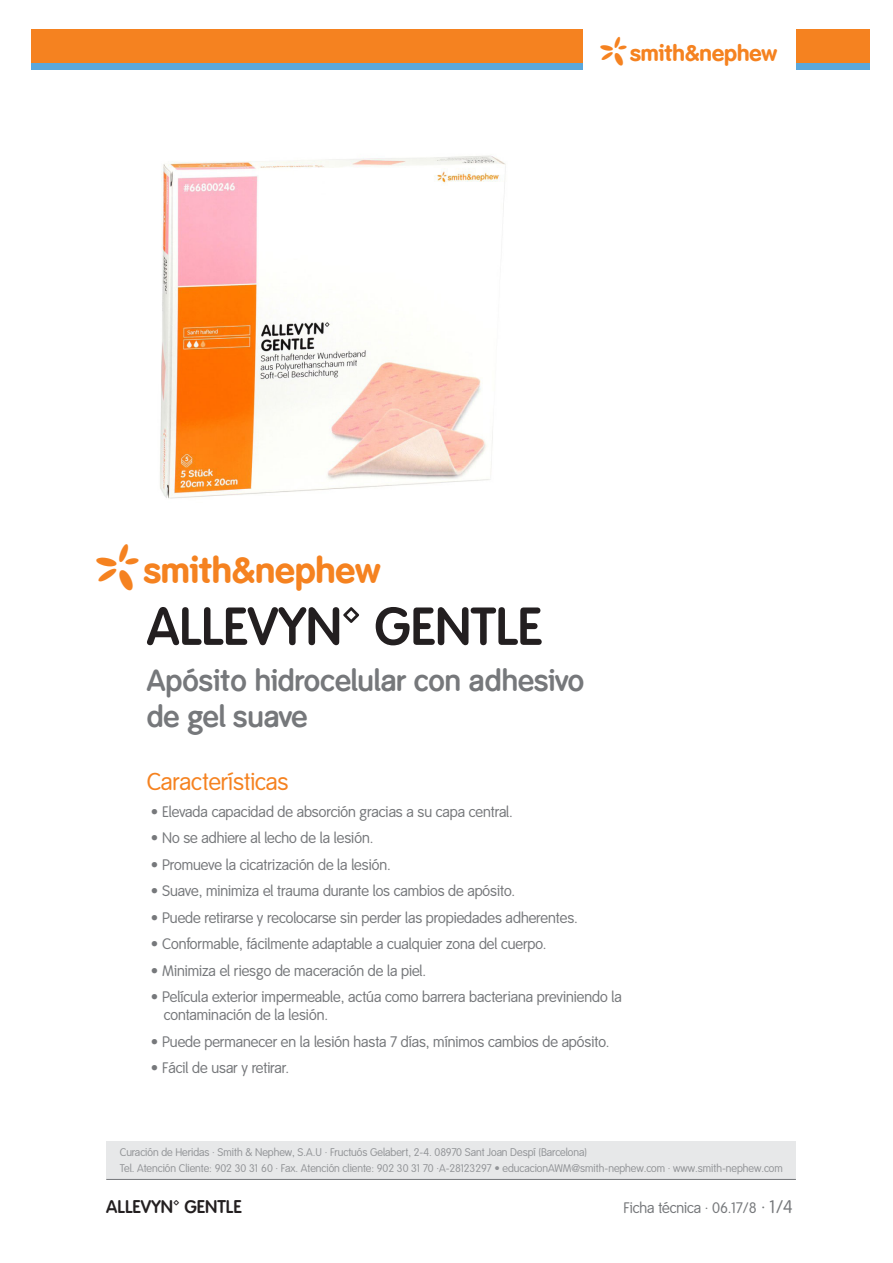
<style>
.page{position:relative;width:893px;height:1263px;background:#fff}
.page>*{position:absolute;margin:0;border:0;box-sizing:border-box;transform-origin:0 0}
.t1{font:700 52.5px "Smith&Nephew";color:#231f20}
.t2{font:36px "Smith&Nephew Logo";color:#f58220}
.t3{font:700 30px/36px "Smith&Nephew";color:#76787b}
.t4{font:24px "Smith&Nephew";color:#f58220}
.t5{font:22.35px "Smith&Nephew Logo";color:#f58220}
.t6{font:700 18px "Smith&Nephew";color:#231f20}
.t7{font:15px/18px "Smith&Nephew";color:#76787b}
.t8{font:10.95px/16.5px "Smith&Nephew";color:#939598}
.s1{font-size:18px}
</style>
<div class="page">
<div style="left:107px;top:1141px;width:689px;height:39px;background:#e7e8e9"></div>
<hr style="left:106px;top:1179px;width:690px;height:1px;background:#76787b">
<div style="left:796px;top:36px;width:74px;height:33px;background:#5ba8dc"></div>
<div style="left:796px;top:29px;width:74px;height:34px;background:#f58220"></div>
<div style="left:31px;top:36px;width:552px;height:33px;background:#5ba8dc"></div>
<div style="left:31px;top:29px;width:552px;height:34px;background:#f58220"></div>
<img style="left:160px;top:155px;width:346px;height:344px">
<h3 class="t5" style="left:601px;top:37px;width:178px">*smith&amp;nephew</h3>
<p class="t2" style="left:96px;top:544px;width:285px">*smith&amp;nephew</p>
<p class="t1" style="left:147px;top:596px;width:397px">ALLEVYN™ GENTLE</p>
<p class="t3" style="left:147px;top:664px;width:439px">Apósito hidrocelular con adhesivo de gel suave</p>
<p class="t4" style="left:147px;top:768px;width:143px">Características</p>
<p class="t7" style="left:151px;top:803px;width:363px">• Elevada capacidad de absorción gracias a su capa central.</p>
<p class="t7" style="left:151px;top:829px;width:224px">• No se adhiere al lecho de la lesión.</p>
<p class="t7" style="left:151px;top:856px;width:241px">• Promueve la cicatrización de la lesión.</p>
<p class="t7" style="left:151px;top:882px;width:366px">• Suave, minimiza el trauma durante los cambios de apósito.</p>
<p class="t7" style="left:151px;top:909px;width:428px">• Puede retirarse y recolocarse sin perder las propiedades adherentes.</p>
<p class="t7" style="left:151px;top:936px;width:397px">• Conformable, fácilmente adaptable a cualquier zona del cuerpo.</p>
<p class="t7" style="left:151px;top:962px;width:277px">• Minimiza el riesgo de maceración de la piel.</p>
<p class="t7" style="left:164px;top:989px;width:460px;text-indent:-13px">• Película exterior impermeable, actúa como barrera bacteriana previniendo la contaminación de la lesión.</p>
<p class="t7" style="left:151px;top:1033px;width:460px">• Puede permanecer en la lesión hasta 7 días, mínimos cambios de apósito.</p>
<p class="t7" style="left:151px;top:1060px;width:140px">• Fácil de usar y retirar.</p>
<p class="t8" style="left:120px;top:1144px;width:664px">Curación de Heridas · Smith &amp; Nephew, S.A.U · Fructuós Gelabert, 2-4. 08970 Sant Joan Despí (Barcelona)<br>Tel. Atención Cliente: 902 30 31 60 · Fax. Atención cliente: 902 30 31 70 ·A-28123297 • educacionAWM@smith-nephew.com · www.smith-nephew.com</p>
<p class="t6" style="left:106px;top:1196px;width:137px">ALLEVYN™ GENTLE</p>
<p class="t7" style="left:624px;top:1199px;width:171px">Ficha técnica · 06.17/8 <span class="s1">· 1/4</span></p>
</div>
